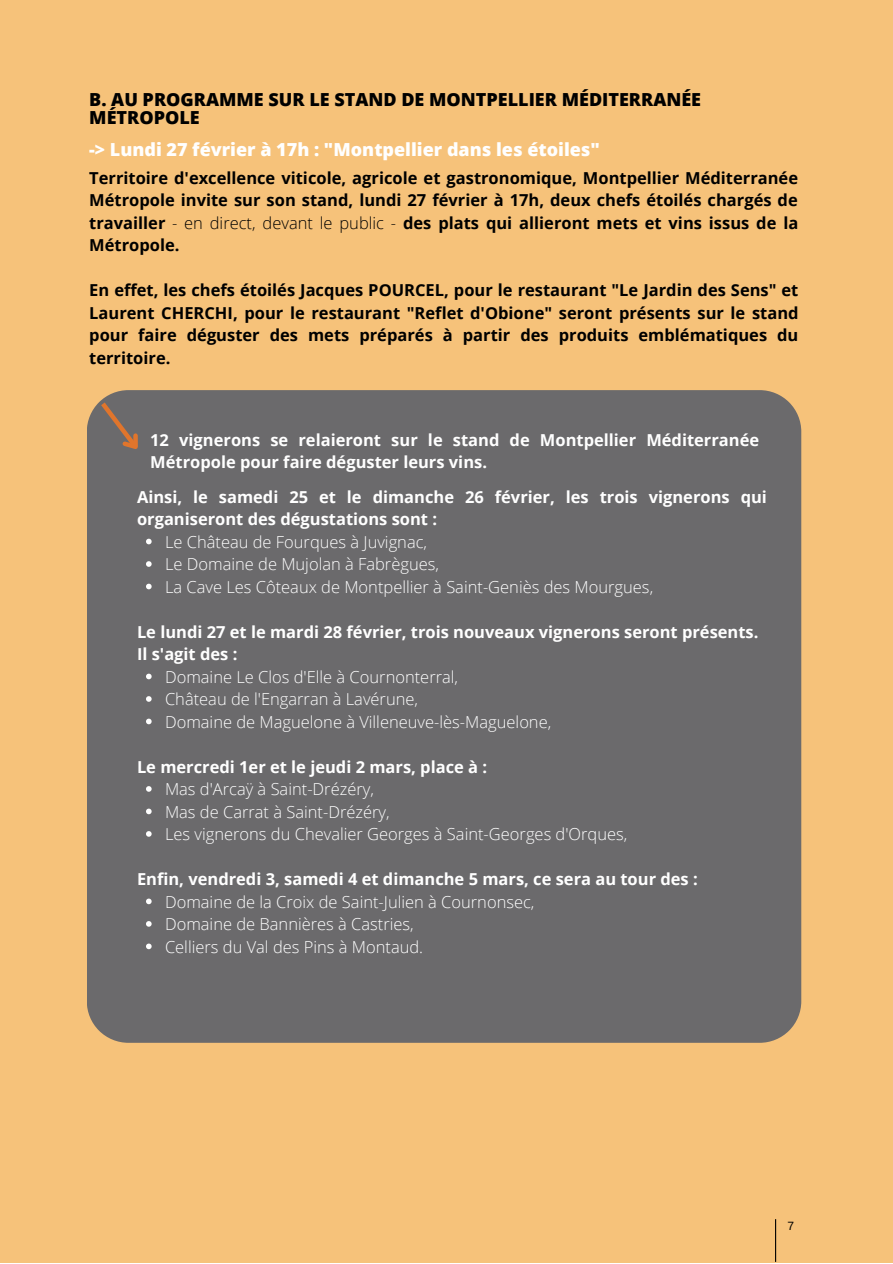
<style>
.page{position:relative;width:893px;height:1264px;background:#fff}
.page>*{position:absolute;margin:0;border:0;box-sizing:border-box;transform-origin:0 0}
.t1{font:800 18px/18px "Open Sans";color:#000}
.t2{font:800 18px "Open Sans";color:#fff}
.t3{font:700 16.5px/22.5px "Open Sans";color:#000;text-align:justify}
.t4{font:300 16.5px/22.5px "Open Sans";color:#fff}
.t5{font:700 16.5px/22.5px "Open Sans";color:#fff}
.t6{font:12px "Arimo";color:#000}
.s1{font-weight:300}
</style>
<div class="page">
<div style="left:0;top:0;width:892px;height:1262px;background:#f6c27a"></div>
<hr style="left:775px;top:1219px;width:1px;height:42px;background:#000">
<div style="left:87px;top:390px;width:714px;height:652px;background:#6b6a6c"></div>
<svg style="left:97px;top:397px;width:53px;height:63px;background:#776b65"></svg>
<svg style="left:146px;top:538px;width:6px;height:6px"></svg>
<svg style="left:146px;top:561px;width:6px;height:6px"></svg>
<svg style="left:146px;top:583px;width:6px;height:6px"></svg>
<svg style="left:146px;top:673px;width:6px;height:6px"></svg>
<svg style="left:146px;top:696px;width:6px;height:5px"></svg>
<svg style="left:146px;top:718px;width:6px;height:6px"></svg>
<svg style="left:146px;top:786px;width:6px;height:5px"></svg>
<svg style="left:146px;top:808px;width:6px;height:6px"></svg>
<svg style="left:146px;top:831px;width:6px;height:5px"></svg>
<svg style="left:146px;top:898px;width:6px;height:6px"></svg>
<svg style="left:146px;top:921px;width:6px;height:5px"></svg>
<svg style="left:146px;top:943px;width:6px;height:6px"></svg>
<p class="t1" style="left:89px;top:90px;width:613px">B. AU PROGRAMME SUR LE STAND DE MONTPELLIER MÉDITERRANÉE<br>MÉTROPOLE</p>
<p class="t2" style="left:89px;top:136px;width:512px">-&gt; Lundi 27 février à 17h : "Montpellier dans les étoiles"</p>
<p class="t3" style="left:89px;top:166px;width:710px">Territoire d'excellence viticole, agricole et gastronomique, Montpellier Méditerranée Métropole invite sur son stand, lundi 27 février à 17h, deux chefs étoilés chargés de travailler <span class="s1">- en direct, devant le public -</span> des plats qui allieront mets et vins issus de la Métropole.</p>
<p class="t3" style="left:89px;top:278px;width:710px">En effet, les chefs étoilés Jacques POURCEL, pour le restaurant "Le Jardin des Sens" et Laurent CHERCHI, pour le restaurant "Reflet d'Obione" seront présents sur le stand pour faire déguster des mets préparés à partir des produits emblématiques du territoire.</p>
<p class="t5" style="left:150px;top:428px;width:610px">12 vignerons se relaieront sur le stand de Montpellier Méditerranée<br>Métropole pour faire déguster leurs vins.</p>
<p class="t5" style="left:137px;top:485px;width:631px">Ainsi, le samedi 25 et le dimanche 26 février, les trois vignerons qui organiseront des dégustations sont :</p>
<p class="t4" style="left:165px;top:530px;width:489px">Le Château de Fourques à Juvignac,<br>Le Domaine de Mujolan à Fabrègues,<br>La Cave Les Côteaux de Montpellier à Saint-Geniès des Mourgues,</p>
<p class="t5" style="left:137px;top:620px;width:623px">Le lundi 27 et le mardi 28 février, trois nouveaux vignerons seront présents.<br>Il s'agit des :</p>
<p class="t4" style="left:165px;top:665px;width:388px">Domaine Le Clos d'Elle à Cournonterral,<br>Château de l'Engarran à Lavérune,<br>Domaine de Maguelone à Villeneuve-lès-Maguelone,</p>
<p class="t5" style="left:137px;top:755px;width:351px">Le mercredi 1er et le jeudi 2 mars, place à :</p>
<p class="t4" style="left:165px;top:777px;width:464px">Mas d'Arcaÿ à Saint-Drézéry,<br>Mas de Carrat à Saint-Drézéry,<br>Les vignerons du Chevalier Georges à Saint-Georges d'Orques,</p>
<p class="t5" style="left:137px;top:867px;width:562px">Enfin, vendredi 3, samedi 4 et dimanche 5 mars, ce sera au tour des :</p>
<p class="t4" style="left:165px;top:889px;width:371px">Domaine de la Croix de Saint-Julien à Cournonsec,<br>Domaine de Bannières à Castries,<br>Celliers du Val des Pins à Montaud.</p>
<p class="t6" style="left:787px;top:1218px;width:8px">7</p>
</div>
